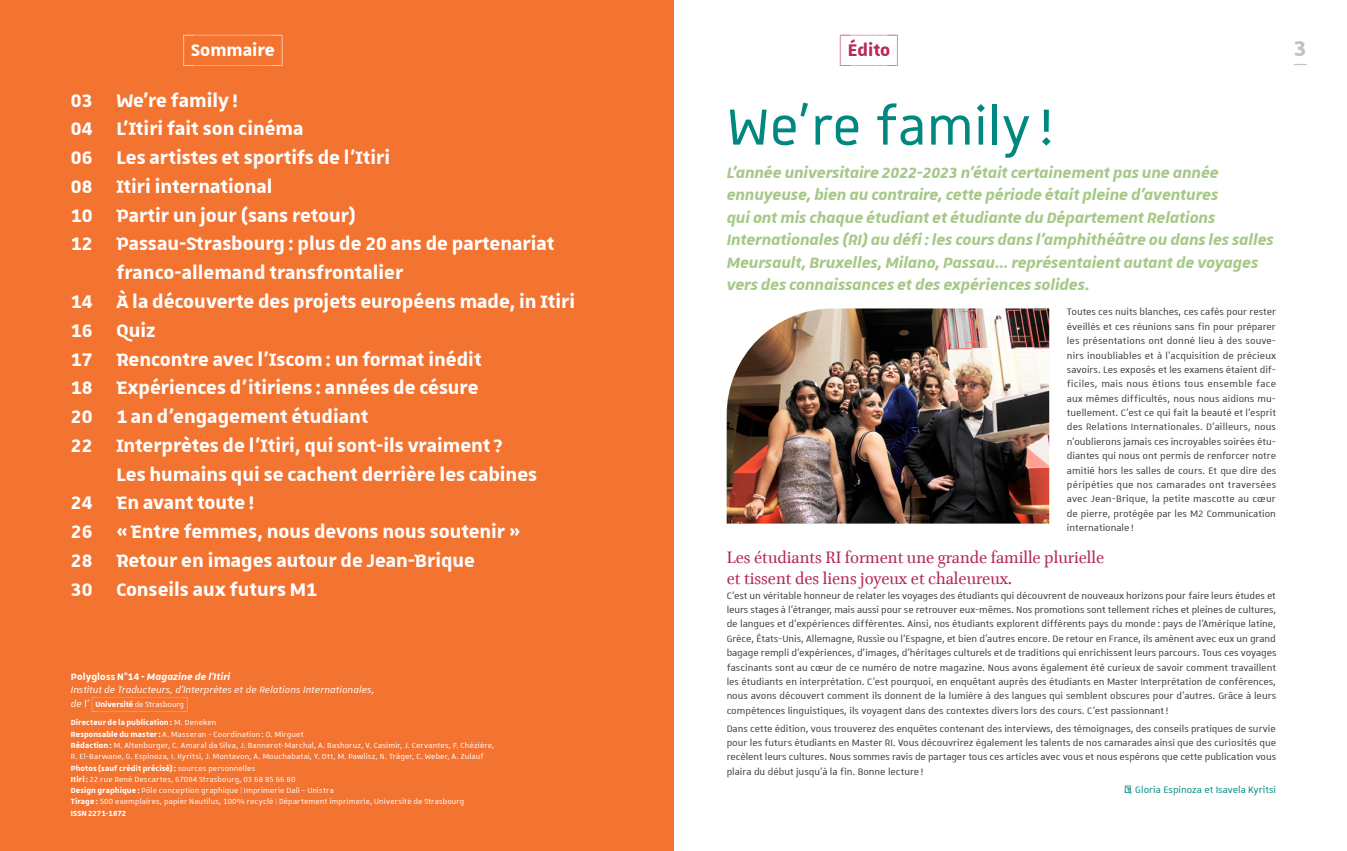
<style>
.page{position:relative;width:1347px;height:851px;background:#fff}
.page>*{position:absolute;margin:0;border:0;box-sizing:border-box;transform-origin:0 0}
.Titre-article{font:68.75px "Unistra A";color:#008880}
.t1{font:700 28.75px "Unistra D";color:#c1c2c4}
.Sommaire{font:700 24.38px/28.8px "Unistra D";color:#fff}
.t2{font:700 22.5px "Unistra Encadre";color:#fff}
.t3{font:700 22.5px "Unistra Encadre";color:#b62953}
.chapeau{font:italic 700 20px/22.5px "Unistra A";letter-spacing:-.005em;color:#a5c886}
.mini-titre_coul_4{font:18.75px/21.2px "Brill";color:#b62953}
.texte-courant_coul_1{font:12.5px/14.4px "Unistra A";color:#353b40;text-align:justify}
.ours{font:italic 12.5px "Unistra B";letter-spacing:-.005em;color:#fff}
.ours-2{font:italic 700 12.5px "Unistra B";letter-spacing:.005em;color:#fff}
.t4{font:12.5px "Unistra A";color:#008880}
.ours-3{font:10px/11.2px "Unistra B";letter-spacing:.01em;color:#fff}
.ours-4{font:700 10px "Unistra B";letter-spacing:.005em;color:#fff}
.ours-5{font:700 10px "Unistra Encadre";color:#fff}
.s1{font-style:normal}
.s2{font-family:"Unistra B";font-weight:400;font-style:italic;font-size:12.5px}
.s3{font-family:"Unistra B";font-weight:400;font-size:12.5px}
.s4{font-weight:400}
.s5{font-weight:700}
</style>
<div class="page">
<div style="left:0;top:0;width:673px;height:850px;background:#f37331"></div>
<svg style="left:1293px;top:64px;width:13px;height:1px"></svg>
<img style="left:726px;top:308px;width:323px;height:215px">
<p class="t2" style="left:184px;top:34px;width:100px">(_SOMMAIRE_)</p>
<p class="t3" style="left:840px;top:34px;width:59px">(_ÉDITO_)</p>
<p class="t1" style="left:1293px;top:32px;width:14px">3</p>
<p class="Sommaire" style="left:71px;top:85px;width:169px">03 We're family !</p>
<p class="Sommaire" style="left:71px;top:114px;width:234px">04 L’Itiri fait son cinéma</p>
<p class="Sommaire" style="left:71px;top:142px;width:321px">06 Les artistes et sportifs de l’Itiri</p>
<p class="Sommaire" style="left:71px;top:171px;width:203px">08 Itiri international</p>
<p class="Sommaire" style="left:71px;top:200px;width:286px">10 Partir un jour (sans retour)</p>
<p class="Sommaire" style="left:116px;top:229px;width:439px;text-indent:-45px">12 Passau-Strasbourg : plus de 20 ans de partenariat franco-allemand transfrontalier</p>
<p class="Sommaire" style="left:71px;top:286px;width:505px">14 À la découverte des projets européens made, in Itiri</p>
<p class="Sommaire" style="left:71px;top:315px;width:86px">16 Quiz</p>
<p class="Sommaire" style="left:71px;top:344px;width:412px">17 Rencontre avec l’Iscom: un format inédit</p>
<p class="Sommaire" style="left:71px;top:372px;width:409px">18 Expériences d’itiriens: années de césure</p>
<p class="Sommaire" style="left:71px;top:401px;width:299px">20 1 an d’engagement étudiant</p>
<p class="Sommaire" style="left:116px;top:430px;width:422px;text-indent:-45px">22 Interprètes de l’Itiri, qui sont-ils vraiment?<br>Les humains qui se cachent derrière les cabines</p>
<p class="Sommaire" style="left:71px;top:487px;width:185px">24 En avant toute !</p>
<p class="Sommaire" style="left:71px;top:516px;width:451px">26 « Entre femmes, nous devons nous soutenir »</p>
<p class="Sommaire" style="left:71px;top:545px;width:406px">28 Retour en images autour de Jean-Brique</p>
<p class="Sommaire" style="left:71px;top:574px;width:248px">30 Conseils aux futurs M1</p>
<p class="Titre-article" style="left:726px;top:91px;width:328px">We're family !</p>
<p class="chapeau" style="left:726px;top:160px;width:548px">L’année universitaire 2022-2023 n'était certainement pas une année ennuyeuse, bien au contraire, cette période était pleine d’aventures<br>qui ont mis chaque étudiant et étudiante du Département Relations Internationales (RI) au défi: les cours dans l’amphithéâtre ou dans les salles Meursault, Bruxelles, Milano, Passau… représentaient autant de voyages vers des connaissances et des expériences solides.</p>
<p class="texte-courant_coul_1" style="left:1067px;top:304px;width:211px">Toutes ces nuits blanches, ces cafés pour rester éveillés et ces réunions sans fin pour préparer les présentations ont donné lieu à des souve&shy;nirs inoubliables et à l’acquisition de précieux savoirs. Les exposés et les examens étaient dif&shy;ficiles, mais nous étions tous ensemble face aux mêmes difficultés, nous nous aidions mu&shy;tuellement. C’est ce qui fait la beauté et l’esprit des Relations Internationales. D’ailleurs, nous n’oublierons jamais ces incroyables soirées étu&shy;diantes qui nous ont permis de renforcer notre amitié hors les salles de cours. Et que dire des péripéties que nos camarades ont traversées avec Jean-Brique, la petite mascotte au cœur de pierre, protégée par les M2 Communication internationale !</p>
<p class="mini-titre_coul_4" style="left:726px;top:547px;width:379px">Les étudiants RI forment une grande famille plurielle et tissent des liens joyeux et chaleureux.</p>
<p class="texte-courant_coul_1" style="left:726px;top:587px;width:551px">C’est un véritable honneur de relater les voyages des étudiants qui découvrent de nouveaux horizons pour faire leurs études et leurs stages à l'étranger, mais aussi pour se retrouver eux-mêmes. Nos promotions sont tellement riches et pleines de cultures, de langues et d'expériences différentes. Ainsi, nos étudiants explorent différents pays du monde : pays de l'Amérique latine, Grèce, États-Unis, Allemagne, Russie ou l'Espagne, et bien d’autres encore. De retour en France, ils amènent avec eux un grand bagage rempli d’expériences, d’images, d’héritages culturels et de traditions qui enrichissent leurs parcours. Tous ces voyages fascinants sont au cœur de ce numéro de notre magazine. Nous avons également été curieux de savoir comment travaillent les étudiants en interprétation. C’est pourquoi, en enquêtant auprès des étudiants en Master Interprétation de conférences, nous avons découvert comment ils donnent de la lumière à des langues qui semblent obscures pour d’autres. Grâce à leurs compétences linguistiques, ils voyagent dans des contextes divers lors des cours. C’est passionnant!</p>
<p class="texte-courant_coul_1" style="left:726px;top:720px;width:551px">Dans cette édition, vous trouverez des enquêtes contenant des interviews, des témoignages, des conseils pratiques de survie pour les futurs étudiants en Master RI. Vous découvrirez également les talents de nos camarades ainsi que des curiosités que recèlent leurs cultures. Nous sommes ravis de partager tous ces articles avec vous et nous espérons que cette publication vous plaira du début jusqu’à la fin. Bonne lecture !</p>
<p class="t4" style="left:1123px;top:782px;width:154px">→ Gloria Espinoza et Isavela Kyritsi</p>
<p class="ours-2" style="left:71px;top:669px;width:161px"><span class="s1">Polygloss N°14 -</span> Magazine de l’Itiri</p>
<p class="ours" style="left:71px;top:683px;width:305px">Institut de Traducteurs, d’Interprètes et de Relations Internationales,</p>
<p class="ours-5" style="left:71px;top:697px;width:118px"><span class="s2">de</span> <span class="s3">l’</span> (_UNIVERSITÉ_<span class="s4">DE_STRASBOURG</span>_<span class="s4">)</span></p>
<p class="ours-4" style="left:71px;top:717px;width:147px">Directeur de la publication: <span class="s4">M. Deneken</span></p>
<p class="ours-3" style="left:71px;top:728px;width:234px"><span class="s5">Responsable du master:</span> A. Masseran - Coordination: O. Mirguet</p>
<p class="ours-3" style="left:71px;top:739px;width:425px"><span class="s5">Rédaction:</span> M. Altenburger, C. Amaral da Silva, J. Bannerot-Marchal, A. Bashoruz, V. Casimir, J. Cervantes, F. Chézière,<br>R. El-Barwane, G. Espinoza, I. Kyritsi, J. Montavon, A. Mouchabatai, Y. Ott, M. Pawlisz, N. Träger, C. Weber, A. Zulauf</p>
<p class="ours-4" style="left:71px;top:762px;width:186px">Photos (sauf crédit précisé): <span class="s4">sources personnelles</span></p>
<p class="ours-3" style="left:71px;top:773px;width:226px"><span class="s5">Itiri:</span> 22 rue René Descartes, 67084 Strasbourg, 03 68 85 66 80</p>
<p class="ours-3" style="left:71px;top:784px;width:264px"><span class="s5">Design graphique:</span> Pôle conception graphique | Imprimerie Dali– Unistra</p>
<p class="ours-3" style="left:71px;top:795px;width:395px"><span class="s5">Tirage:</span> 500 exemplaires, papier Nautilus, 100% recyclé | Département imprimerie, Université de Strasbourg</p>
<p class="ours-4" style="left:71px;top:807px;width:57px">ISSN 2271-1872</p>
</div>
